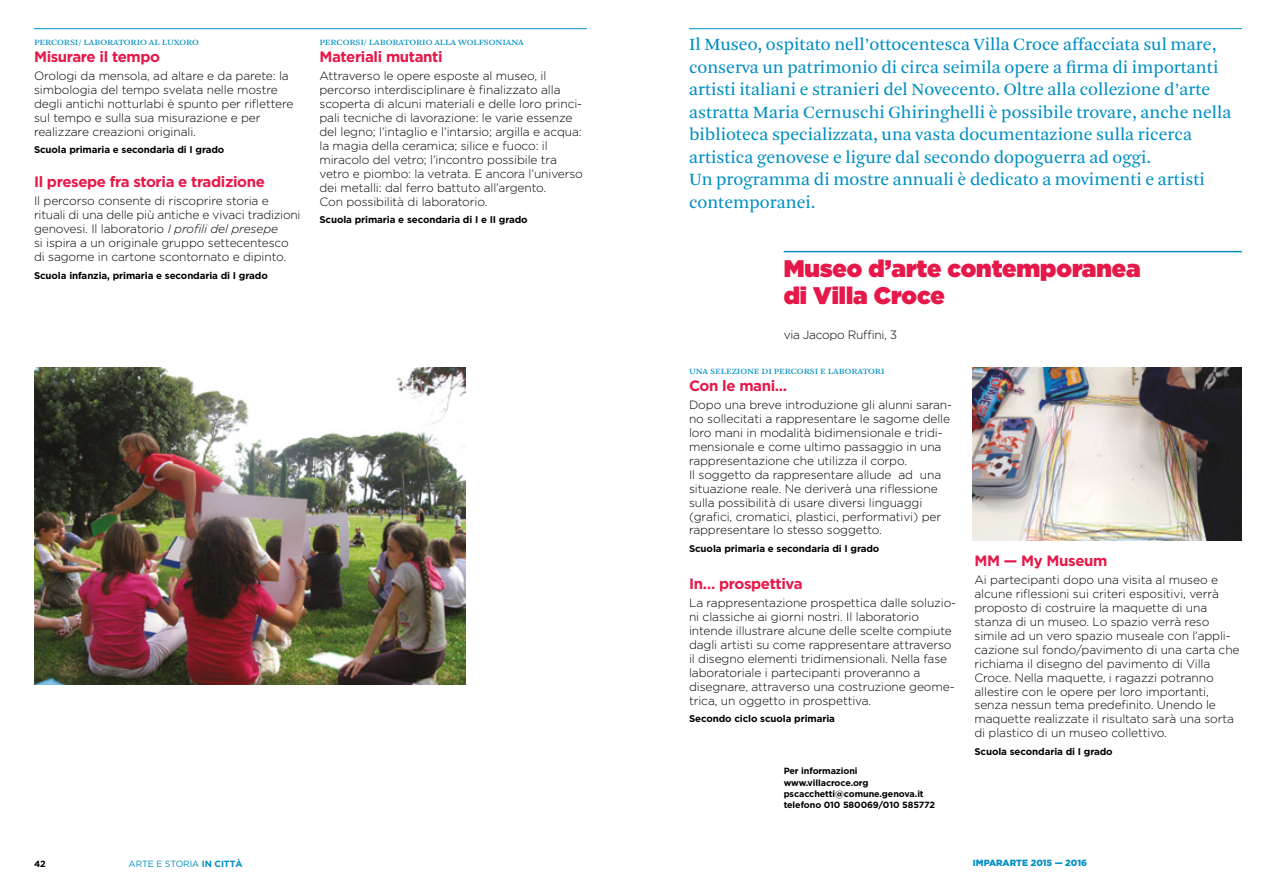
<style>
.page{position:relative;width:1276px;height:893px;background:#fff}
.page>*{position:absolute;margin:0;border:0;box-sizing:border-box;transform-origin:0 0}
.t1{font:900 24px/27px "Gotham";color:#e61849}
.t2{font:18px/22.5px "Arnhem Blond";color:#008fc3}
.t3{font:700 15px "Gotham";letter-spacing:-.025em;color:#e61849}
.t4{font:300 12px/14px "Gotham";letter-spacing:-.01em;color:#000}
.t5{font:10.5px "Arnhem SC Blond";letter-spacing:-.01em;color:#008fc3}
.t6{font:700 9.75px "Gotham";letter-spacing:-.01em;color:#000}
.t7{font:700 9px/11.2px "Gotham";letter-spacing:-.01em;color:#000}
.t8{font:9px "Gotham";letter-spacing:-.01em;color:#008fc3}
.t9{font:900 9px "Gotham";color:#008fc3}
.s1{font-style:italic}
.s2{font-weight:700}
</style>
<div class="page">
<img style="left:973px;top:367px;width:269px;height:173px">
<hr style="left:689px;top:28px;width:553px;height:1px;background:#008fc3">
<hr style="left:783px;top:251px;width:459px;height:1px;background:#008fc3">
<hr style="left:34px;top:28px;width:553px;height:1px;background:#008fc3">
<img style="left:34px;top:367px;width:432px;height:318px">
<p class="t5" style="left:34px;top:36px;width:166px">percorsi/ laboratorio al luxoro</p>
<p class="t3" style="left:34px;top:48px;width:128px">Misurare il tempo</p>
<p class="t4" style="left:34px;top:69px;width:261px">Orologi da mensola, ad altare e da parete: la simbologia del tempo svelata nelle mostre degli antichi notturlabi è spunto per riflettere sul tempo e sulla sua misurazione e per realizzare creazioni originali.</p>
<p class="t6" style="left:34px;top:144px;width:192px">Scuola primaria e secondaria di I grado</p>
<p class="t3" style="left:34px;top:173px;width:232px">Il presepe fra storia e tradizione</p>
<p class="t4" style="left:34px;top:194px;width:268px">Il percorso consente di riscoprire storia e rituali di una delle più antiche e vivaci tradizioni genovesi. Il laboratorio <span class="s1">I profili del presepe<br></span>si ispira a un originale gruppo settecentesco di sagome in cartone scontornato e dipinto.</p>
<p class="t6" style="left:34px;top:270px;width:235px">Scuola infanzia, primaria e secondaria di I grado</p>
<p class="t5" style="left:319px;top:36px;width:206px">percorsi/ laboratorio alla wolfsoniana</p>
<p class="t3" style="left:319px;top:48px;width:125px">Materiali mutanti</p>
<p class="t4" style="left:319px;top:69px;width:265px">Attraverso le opere esposte al museo, il percorso interdisciplinare è finalizzato alla scoperta di alcuni materiali e delle loro princi&shy;pali tecniche di lavorazione: le varie essenze del legno; l’intaglio e l’intarsio; argilla e acqua: la magia della ceramica; silice e fuoco: il miracolo del vetro; l’incontro possibile tra vetro e piombo: la vetrata. E ancora l’universo dei metalli: dal ferro battuto all’argento.<br>Con possibilità di laboratorio.</p>
<p class="t6" style="left:319px;top:214px;width:210px">Scuola primaria e secondaria di I e II grado</p>
<p class="t2" style="left:689px;top:34px;width:544px">Il Museo, ospitato nell’ottocentesca Villa Croce affacciata sul mare, conserva un patrimonio di circa seimila opere a firma di importanti artisti italiani e stranieri del Novecento. Oltre alla collezione d’arte astratta Maria Cernuschi Ghiringhelli è possibile trovare, anche nella biblioteca specializzata, una vasta documentazione sulla ricerca artistica genovese e ligure dal secondo dopoguerra ad oggi.<br>Un programma di mostre annuali è dedicato a movimenti e artisti contemporanei.</p>
<h1 class="t1" style="left:783px;top:255px;width:359px">Museo d’arte contemporanea di Villa Croce</h1>
<p class="t4" style="left:783px;top:327px;width:115px">via Jacopo Ruffini, 3</p>
<p class="t5" style="left:689px;top:365px;width:197px">una selezione di percorsi e laboratori</p>
<p class="t3" style="left:689px;top:377px;width:99px">Con le mani...</p>
<p class="t4" style="left:689px;top:397px;width:264px">Dopo una breve introduzione gli alunni saran&shy;no sollecitati a rappresentare le sagome delle loro mani in modalità bidimensionale e tridi&shy;mensionale e come ultimo passaggio in una rappresentazione che utilizza il corpo.<br>Il soggetto da rappresentare allude ad una situazione reale. Ne deriverà una riflessione sulla possibilità di usare diversi linguaggi (grafici, cromatici, plastici, performativi) per rappresentare lo stesso soggetto.</p>
<p class="t6" style="left:689px;top:543px;width:192px">Scuola primaria e secondaria di I grado</p>
<p class="t3" style="left:689px;top:575px;width:115px">In… prospettiva</p>
<p class="t4" style="left:689px;top:596px;width:269px">La rappresentazione prospettica dalle soluzio&shy;ni classiche ai giorni nostri. Il laboratorio intende illustrare alcune delle scelte compiute dagli artisti su come rappresentare attraverso il disegno elementi tridimensionali. Nella fase laboratoriale i partecipanti proveranno a disegnare, attraverso una costruzione geome&shy;trica, un oggetto in prospettiva.</p>
<p class="t6" style="left:689px;top:713px;width:147px">Secondo ciclo scuola primaria</p>
<p class="t7" style="left:783px;top:765px;width:153px">Per informazioni www.villacroce.org pscacchetti@comune.genova.it telefono 010 580069/010 585772</p>
<p class="t3" style="left:974px;top:552px;width:134px">MM — My Museum</p>
<p class="t4" style="left:974px;top:572px;width:266px">Ai partecipanti dopo una visita al museo e alcune riflessioni sui criteri espositivi, verrà proposto di costruire la maquette di una stanza di un museo. Lo spazio verrà reso simile ad un vero spazio museale con l’appli&shy;cazione sul fondo/pavimento di una carta che richiama il disegno del pavimento di Villa Croce. Nella maquette, i ragazzi potranno allestire con le opere per loro importanti, senza nessun tema predefinito. Unendo le maquette realizzate il risultato sarà una sorta di plastico di un museo collettivo.</p>
<p class="t6" style="left:974px;top:746px;width:140px">Scuola secondaria di I grado</p>
<p class="t7" style="left:34px;top:858px;width:13px">42</p>
<p class="t8" style="left:129px;top:858px;width:115px">ARTE E STORIA <span class="s2">IN CITTÀ</span></p>
<p class="t9" style="left:973px;top:858px;width:116px">IMPARARTE 2015 — 2016</p>
</div>
